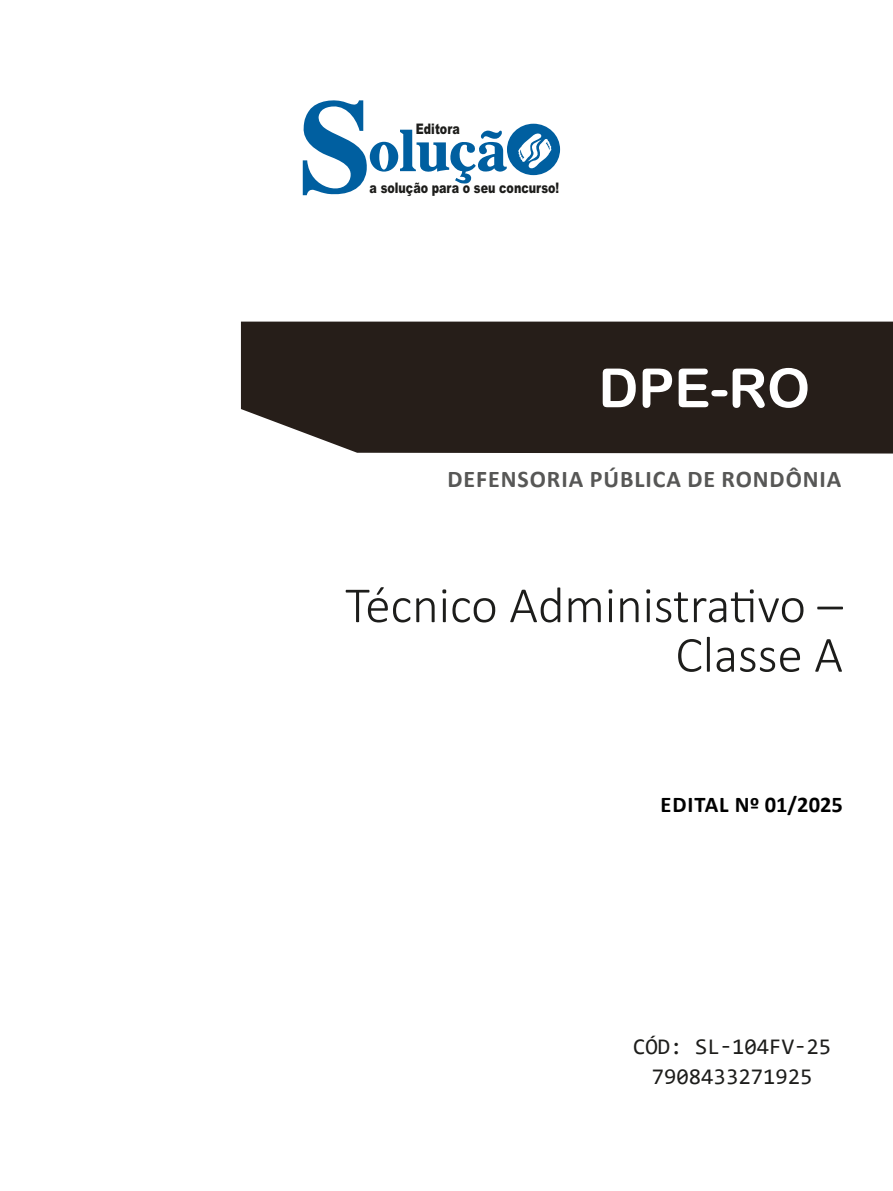
<style>
.page{position:relative;width:893px;height:1191px;background:#fff}
.page>*{position:absolute;margin:0;border:0;box-sizing:border-box;transform-origin:0 0}
.TÍTULO{font:54px "Arial Rounded MT Bold";color:#fff}
.CARGO{font:300 51px/49.5px "Calibri";color:#1d1d1b;text-align:right}
.SUBTÍTULO{font:700 24px "Calibri";letter-spacing:.04em;color:#575756}
.SKU_CÓD{font:22.5px "Consolas";color:#1d1d1b}
.EDITAL{font:700 22.5px "Calibri";letter-spacing:.01em;color:#000}
.t1{font:900 14.55px "Arial";color:#1d1d1b;scale:.76 1}
</style>
<div class="page">
<div style="left:241px;top:321px;width:652px;height:132px;background:#261e19"></div>
<svg style="left:303px;top:100px;width:257px;height:96px"></svg>
<p class="t1" style="left:416px;top:118px;width:59px">Editora</p>
<p class="t1" style="left:370px;top:178px;width:251px">a solução para o seu concurso!</p>
<p class="TÍTULO" style="left:598px;top:356px;width:213px">DPE-RO</p>
<p class="SUBTÍTULO" style="left:447px;top:462px;width:396px">DEFENSORIA PÚBLICA DE RONDÔNIA</p>
<p class="CARGO" style="left:345px;top:580px;width:499px">Técnico Administrativo –<br>Classe A</p>
<p class="EDITAL" style="left:661px;top:789px;width:184px">EDITAL Nº 01/2025</p>
<p class="SKU_CÓD" style="left:633px;top:1030px;width:199px">CÓD: SL-104FV-25</p>
<p class="SKU_CÓD" style="left:652px;top:1060px;width:162px">7908433271925</p>
</div>
